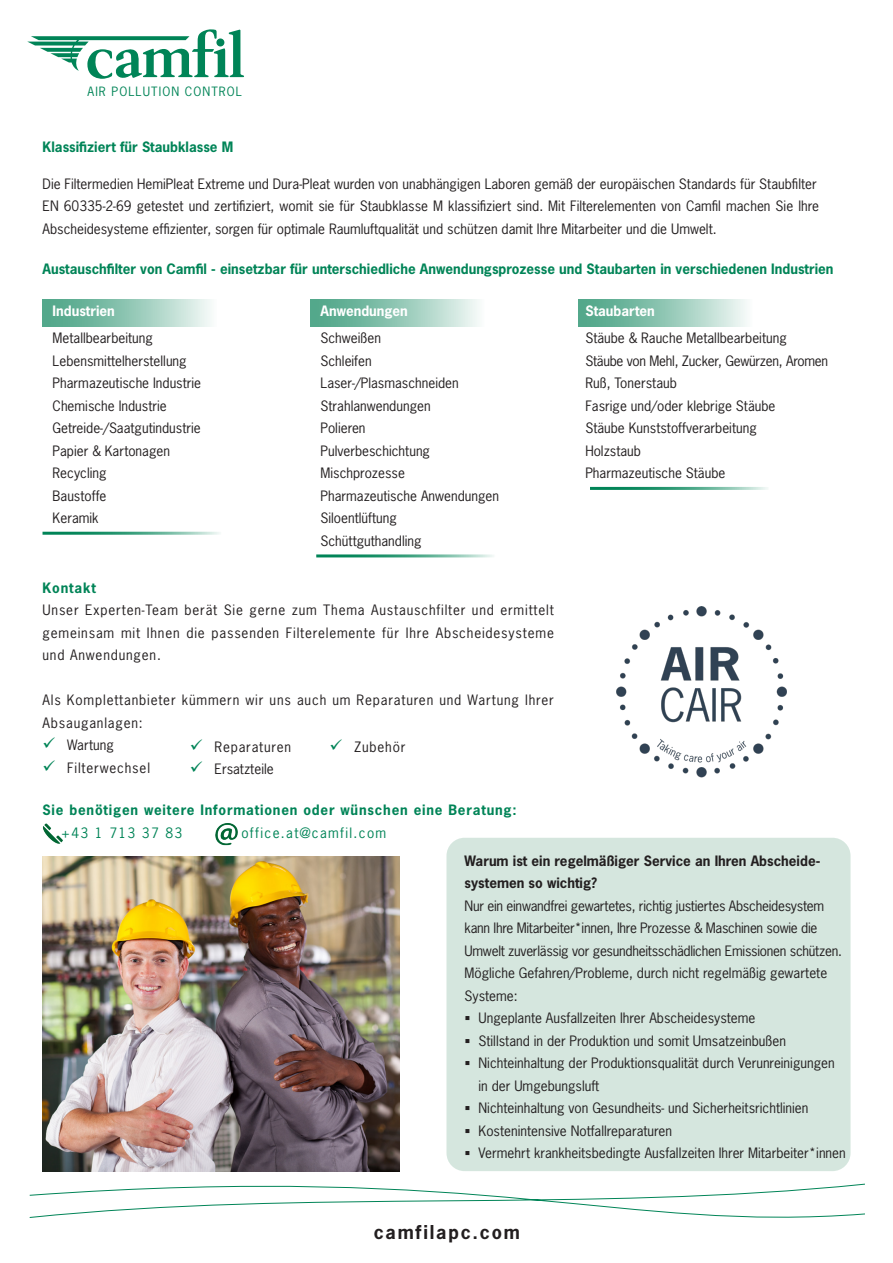
<style>
.page{position:relative;width:893px;height:1263px;background:#fff}
.page>*{position:absolute;margin:0;border:0;box-sizing:border-box;transform-origin:0 0}
.ruta{font:700 18px "News Gothic Std";letter-spacing:.1em;color:#231f20}
.t1{font:13.5px/22.5px "News Gothic Std";color:#231f20;text-align:justify}
.t2{font:13.5px "News Gothic Std";letter-spacing:-.02em;color:#231f20}
.t3{font:700 13.5px "News Gothic Std";color:#008457}
.t4{font:13.5px/22.5px "News Gothic Std";letter-spacing:.06em;color:#231f20}
.t5{font:700 13.5px "News Gothic Std";color:#231f20}
.t6{font:700 13.5px "News Gothic Std";letter-spacing:.06em;color:#008457}
.t7{font:700 13.5px "News Gothic Std";color:#fff}
.ruta-2{font:13.5px "News Gothic Std";letter-spacing:.1em;color:#008457}
.t8{font:12.15px "News Gothic Std";letter-spacing:.09em;color:#008457}
.s1{color:#008457}
</style>
<div class="page">
<svg style="left:27px;top:29px;width:217px;height:50px"></svg>
<div style="left:216px;top:38px;width:8px;height:8px;background:#008457;border-radius:50%"></div>
<svg style="left:43px;top:300px;width:168px;height:27px;background:#94c9b7"></svg>
<div style="left:310px;top:300px;width:180px;height:27px;background:linear-gradient(to right,#3f9e7d,#f5faf8)"></div>
<svg style="left:578px;top:300px;width:169px;height:27px;background:#94c8b7"></svg>
<hr style="left:43px;top:532px;width:179px;height:3px;background:#008457">
<hr style="left:316px;top:554px;width:179px;height:3px;background:#008457">
<hr style="left:590px;top:487px;width:179px;height:3px;background:#008457">
<img style="left:616px;top:607px;width:171px;height:171px">
<img style="left:43px;top:856px;width:357px;height:306px">
<svg style="left:29px;top:1162px;width:836px;height:56px"></svg>
<div style="left:446px;top:838px;width:404px;height:333px;background:#d5e6de;border-radius:18px"></div>
<img style="left:215px;top:823px;width:23px;height:23px">
<img style="left:43px;top:823px;width:20px;height:21px">
<p class="t8" style="left:88px;top:84px;width:156px">AIR POLLUTION CONTROL</p>
<p class="t3" style="left:43px;top:138px;width:192px">Klassifiziert für Staubklasse M</p>
<p class="t1" style="left:43px;top:172px;width:776px">Die Filtermedien HemiPleat Extreme und Dura-Pleat wurden von unabhängigen Laboren gemäß der europäischen Standards für Staubfilter</p>
<p class="t1" style="left:43px;top:195px;width:778px">EN 60335-2-69 getestet und zertifiziert, womit sie für Staubklasse M klassifiziert sind. Mit Filterelementen von Camfil machen Sie Ihre<br>Abscheidesysteme effizienter, sorgen für optimale Raumluftqualität und schützen damit Ihre Mitarbeiter und die Umwelt.</p>
<p class="t3" style="left:43px;top:259px;width:792px">Austauschfilter von Camfil - einsetzbar für unterschiedliche Anwendungsprozesse und Staubarten in verschiedenen Industrien</p>
<p class="t7" style="left:53px;top:302px;width:64px">Industrien</p>
<p class="t1" style="left:53px;top:327px;width:102px">Metallbearbeitung</p>
<p class="t1" style="left:53px;top:349px;width:136px">Lebensmittelherstellung</p>
<p class="t1" style="left:53px;top:372px;width:150px">Pharmazeutische Industrie</p>
<p class="t1" style="left:53px;top:394px;width:116px">Chemische Industrie</p>
<p class="t1" style="left:53px;top:417px;width:150px">Getreide-/Saatgutindustrie</p>
<p class="t1" style="left:53px;top:439px;width:119px">Papier &amp; Kartonagen</p>
<p class="t1" style="left:53px;top:462px;width:55px">Recycling</p>
<p class="t1" style="left:53px;top:484px;width:55px">Baustoffe</p>
<p class="t1" style="left:53px;top:507px;width:48px">Keramik</p>
<p class="t7" style="left:585px;top:302px;width:71px">Staubarten</p>
<p class="t1" style="left:585px;top:327px;width:203px">Stäube &amp; Rauche Metallbearbeitung</p>
<p class="t2" style="left:585px;top:352px;width:244px">Stäube von Mehl, Zucker, Gewürzen, Aromen</p>
<p class="t1" style="left:585px;top:372px;width:93px">Ruß, Tonerstaub</p>
<p class="t1" style="left:585px;top:394px;width:192px">Fasrige und/oder klebrige Stäube</p>
<p class="t1" style="left:585px;top:417px;width:173px">Stäube Kunststoffverarbeitung</p>
<p class="t1" style="left:585px;top:439px;width:57px">Holzstaub</p>
<p class="t1" style="left:585px;top:462px;width:142px">Pharmazeutische Stäube</p>
<p class="t7" style="left:320px;top:302px;width:89px">Anwendungen</p>
<p class="t1" style="left:320px;top:327px;width:62px">Schweißen</p>
<p class="t1" style="left:320px;top:349px;width:53px">Schleifen</p>
<p class="t1" style="left:320px;top:372px;width:140px">Laser-/Plasmaschneiden</p>
<p class="t1" style="left:320px;top:394px;width:112px">Strahlanwendungen</p>
<p class="t1" style="left:320px;top:417px;width:47px">Polieren</p>
<p class="t1" style="left:320px;top:439px;width:111px">Pulverbeschichtung</p>
<p class="t1" style="left:320px;top:462px;width:86px">Mischprozesse</p>
<p class="t1" style="left:320px;top:484px;width:180px">Pharmazeutische Anwendungen</p>
<p class="t1" style="left:320px;top:507px;width:78px">Siloentlüftung</p>
<p class="t1" style="left:320px;top:529px;width:103px">Schüttguthandling</p>
<p class="t6" style="left:43px;top:579px;width:55px">Kontakt</p>
<p class="t1" style="left:43px;top:599px;width:513px">Unser Experten-Team berät Sie gerne zum Thema Austauschfilter und ermittelt gemeinsam mit Ihnen die passenden Filterelemente für Ihre Abscheidesysteme und Anwendungen.</p>
<p class="t4" style="left:43px;top:689px;width:513px">Als Komplettanbieter kümmern wir uns auch um Reparaturen und Wartung Ihrer<br>Absauganlagen:</p>
<p class="t1" style="left:43px;top:734px;width:73px"><span class="s1">✓</span> Wartung</p>
<p class="t4" style="left:43px;top:756px;width:109px"><span class="s1">✓</span> Filterwechsel</p>
<p class="t6" style="left:43px;top:801px;width:476px">Sie benötigen weitere Informationen oder wünschen eine Beratung:</p>
<p class="t4" style="left:190px;top:735px;width:103px"><span class="s1">✓</span> Reparaturen</p>
<p class="t1" style="left:190px;top:758px;width:85px"><span class="s1">✓</span> Ersatzteile</p>
<p class="t4" style="left:330px;top:735px;width:77px"><span class="s1">✓</span> Zubehör</p>
<p class="ruta-2" style="left:61px;top:824px;width:123px">+43 1 713 37 83</p>
<p class="ruta-2" style="left:241px;top:824px;width:146px">office.at@camfil.com</p>
<p class="t5" style="left:465px;top:851px;width:357px">Warum ist ein regelmäßiger Service an Ihren Abscheide-</p>
<p class="t5" style="left:465px;top:874px;width:134px">systemen so wichtig?</p>
<p class="t2" style="left:465px;top:897px;width:361px">Nur ein einwandfrei gewartetes, richtig justiertes Abscheidesystem</p>
<p class="t2" style="left:465px;top:919px;width:354px">kann Ihre Mitarbeiter*innen, Ihre Prozesse &amp; Maschinen sowie die</p>
<p class="t2" style="left:465px;top:942px;width:379px">Umwelt zuverlässig vor gesundheitsschädlichen Emissionen schützen.</p>
<p class="t1" style="left:465px;top:962px;width:364px">Mögliche Gefahren/Probleme, durch nicht regelmäßig gewartete</p>
<p class="t1" style="left:465px;top:984px;width:55px">Systeme:</p>
<p class="t1" style="left:465px;top:1007px;width:292px">▪ Ungeplante Ausfallzeiten Ihrer Abscheidesysteme</p>
<p class="t1" style="left:465px;top:1029px;width:323px">▪ Stillstand in der Produktion und somit Umsatzeinbußen</p>
<p class="t1" style="left:465px;top:1052px;width:372px">▪ Nichteinhaltung der Produktionsqualität durch Verunreinigungen</p>
<p class="t1" style="left:478px;top:1074px;width:122px">in der Umgebungsluft</p>
<p class="t1" style="left:465px;top:1097px;width:345px">▪ Nichteinhaltung von Gesundheits- und Sicherheitsrichtlinien</p>
<p class="t1" style="left:465px;top:1119px;width:209px">▪ Kostenintensive Notfallreparaturen</p>
<p class="t1" style="left:465px;top:1142px;width:383px">▪ Vermehrt krankheitsbedingte Ausfallzeiten Ihrer Mitarbeiter*innen</p>
<p class="ruta" style="left:374px;top:1220px;width:148px">camfilapc.com</p>
</div>
